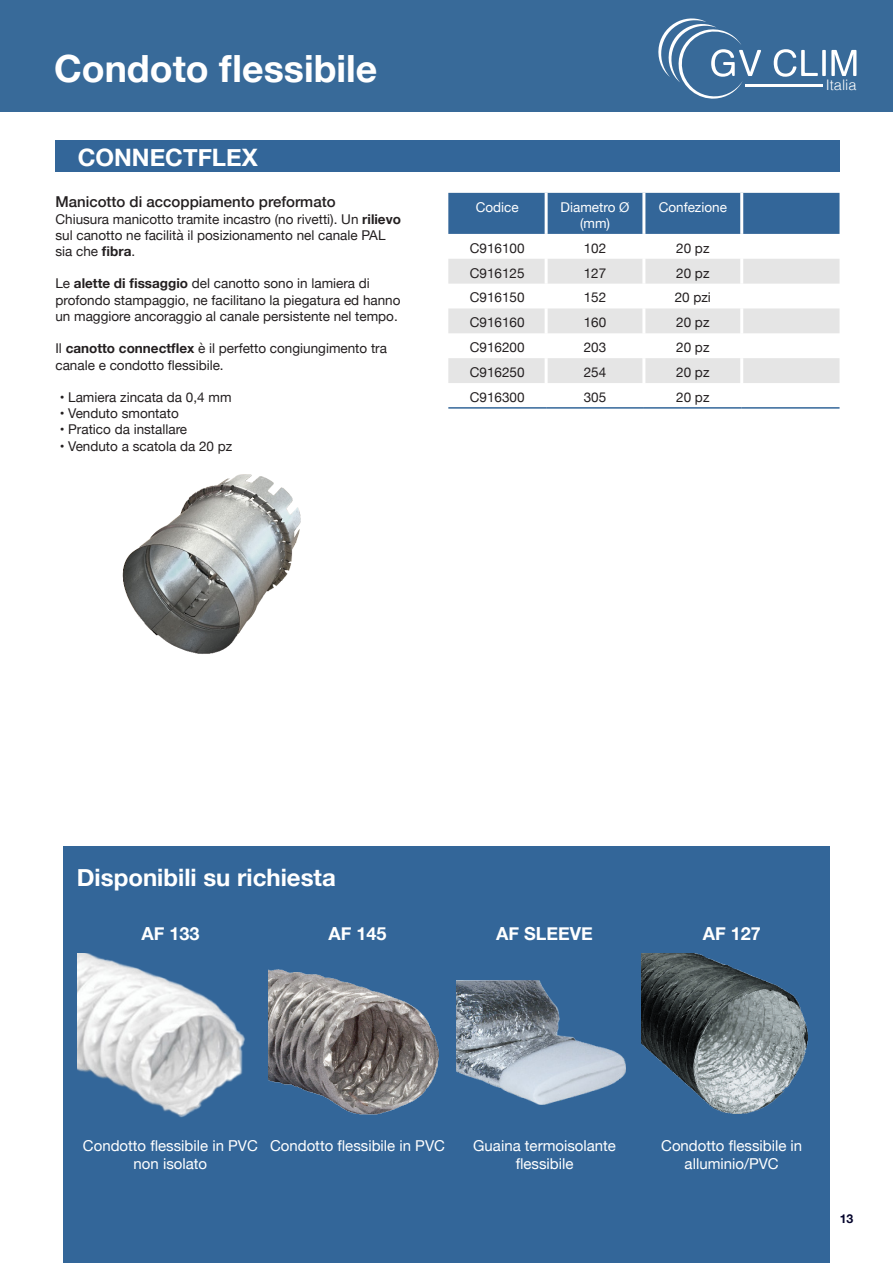
<style>
.page{position:relative;width:893px;height:1263px;background:#fff}
.page>*{position:absolute;margin:0;border:0;box-sizing:border-box;transform-origin:0 0}
.t1{font:700 37.5px "Helvetica Neue";color:#fff}
.t2{font:700 24px "Helvetica Neue";color:#fff}
.TITRE_PRODUIT{font:700 18px "Helvetica Neue";color:#fff}
.Texte_tableau{font:15px/18px "Helvetica Neue";color:#fff;text-align:center}
.t3{font:500 15px "Helvetica Neue";color:#231f20}
.t4{font:300 14.55px "Helvetica";color:#fff}
.Texte_tableau-2{font:13.5px/16.2px "Helvetica Neue";color:#231f20}
.Titre_tableau{font:13.5px/16.2px "Helvetica Neue";color:#fff;text-align:center}
.t5{font:700 12.3px "Helvetica Neue";color:#04042c}
.s1{font-weight:700}
</style>
<div class="page">
<div style="left:0;top:0;width:893px;height:111px;background:#386a99"></div>
<svg style="left:658px;top:18px;width:103px;height:81px"></svg>
<svg style="left:774px;top:49px;width:44px;height:28px"></svg>
<svg style="left:822px;top:50px;width:4px;height:26px"></svg>
<svg style="left:831px;top:50px;width:25px;height:26px"></svg>
<hr style="left:745px;top:85px;width:77px;height:2px;background:#fff">
<div style="left:64px;top:846px;width:766px;height:417px;background:#369"></div>
<img style="left:269px;top:969px;width:170px;height:145px">
<div style="left:55px;top:140px;width:785px;height:32px;background:#369"></div>
<div style="left:448px;top:193px;width:391px;height:41px;background:#369"></div>
<svg style="left:448px;top:259px;width:391px;height:124px;fill:#e5e5e5"></svg>
<hr style="left:545px;top:259px;width:3px;height:25px;background:#fff">
<hr style="left:642px;top:259px;width:3px;height:25px;background:#fff">
<hr style="left:740px;top:259px;width:3px;height:25px;background:#fff">
<hr style="left:545px;top:284px;width:3px;height:24px;background:#fff">
<hr style="left:642px;top:284px;width:3px;height:24px;background:#fff">
<hr style="left:740px;top:284px;width:3px;height:24px;background:#fff">
<hr style="left:545px;top:308px;width:3px;height:25px;background:#fff">
<hr style="left:642px;top:308px;width:3px;height:25px;background:#fff">
<hr style="left:740px;top:308px;width:3px;height:25px;background:#fff">
<hr style="left:545px;top:333px;width:3px;height:25px;background:#fff">
<hr style="left:642px;top:333px;width:3px;height:25px;background:#fff">
<hr style="left:740px;top:333px;width:3px;height:25px;background:#fff">
<hr style="left:545px;top:358px;width:3px;height:25px;background:#fff">
<hr style="left:642px;top:358px;width:3px;height:25px;background:#fff">
<hr style="left:740px;top:358px;width:3px;height:25px;background:#fff">
<hr style="left:545px;top:193px;width:3px;height:41px;background:#fff">
<hr style="left:642px;top:193px;width:3px;height:41px;background:#fff">
<hr style="left:740px;top:193px;width:3px;height:41px;background:#fff">
<hr style="left:448px;top:407px;width:98px;height:2px;background:#369">
<hr style="left:546px;top:407px;width:98px;height:2px;background:#369">
<hr style="left:644px;top:407px;width:98px;height:2px;background:#369">
<hr style="left:742px;top:407px;width:97px;height:2px;background:#369">
<img style="left:122px;top:474px;width:179px;height:180px">
<img style="left:77px;top:953px;width:168px;height:165px">
<img style="left:456px;top:980px;width:169px;height:124px">
<img style="left:641px;top:953px;width:167px;height:161px">
<h1 class="t1" style="left:54px;top:39px;width:325px">Condoto flessibile</h1>
<p class="t2" style="left:78px;top:138px;width:182px">CONNECTFLEX</p>
<p class="t3" style="left:55px;top:190px;width:282px">Manicotto di accoppiamento preformato</p>
<p class="Texte_tableau-2" style="left:55px;top:212px;width:347px">Chiusura manicotto tramite incastro (no rivetti). Un <span class="s1">rilievo </span>sul canotto ne facilità il posizionamento nel canale PAL sia che <span class="s1">fibra</span>.</p>
<p class="Texte_tableau-2" style="left:55px;top:276px;width:347px">Le <span class="s1">alette di fissaggio</span> del canotto sono in lamiera di profondo stampaggio, ne facilitano la piegatura ed hanno un maggiore ancoraggio al canale persistente nel tempo.</p>
<p class="Texte_tableau-2" style="left:55px;top:341px;width:333px">Il <span class="s1">canotto connectflex</span> è il perfetto congiungimento tra canale e condotto flessibile.</p>
<p class="Texte_tableau-2" style="left:60px;top:390px;width:173px">• Lamiera zincata da 0,4 mm</p>
<p class="Texte_tableau-2" style="left:60px;top:406px;width:121px">• Venduto smontato</p>
<p class="Texte_tableau-2" style="left:60px;top:422px;width:129px">• Pratico da installare</p>
<p class="Texte_tableau-2" style="left:60px;top:438px;width:174px">• Venduto a scatola da 20 pz</p>
<p class="Titre_tableau" style="left:476px;top:200px;width:44px">Codice</p>
<p class="Titre_tableau" style="left:561px;top:200px;width:70px">Diametro Ø (mm)</p>
<p class="Titre_tableau" style="left:659px;top:200px;width:70px">Confezione</p>
<p class="Texte_tableau-2" style="left:470px;top:241px;width:56px">C916100</p>
<p class="Texte_tableau-2" style="left:584px;top:241px;width:24px">102</p>
<p class="Texte_tableau-2" style="left:676px;top:241px;width:35px">20 pz</p>
<p class="Texte_tableau-2" style="left:470px;top:265px;width:56px">C916125</p>
<p class="Texte_tableau-2" style="left:584px;top:265px;width:24px">127</p>
<p class="Texte_tableau-2" style="left:676px;top:265px;width:35px">20 pz</p>
<p class="Texte_tableau-2" style="left:470px;top:290px;width:56px">C916150</p>
<p class="Texte_tableau-2" style="left:584px;top:290px;width:24px">152</p>
<p class="Texte_tableau-2" style="left:675px;top:290px;width:38px">20 pzi</p>
<p class="Texte_tableau-2" style="left:470px;top:315px;width:56px">C916160</p>
<p class="Texte_tableau-2" style="left:584px;top:315px;width:24px">160</p>
<p class="Texte_tableau-2" style="left:676px;top:315px;width:35px">20 pz</p>
<p class="Texte_tableau-2" style="left:470px;top:340px;width:56px">C916200</p>
<p class="Texte_tableau-2" style="left:584px;top:340px;width:24px">203</p>
<p class="Texte_tableau-2" style="left:676px;top:340px;width:35px">20 pz</p>
<p class="Texte_tableau-2" style="left:470px;top:365px;width:56px">C916250</p>
<p class="Texte_tableau-2" style="left:584px;top:365px;width:24px">254</p>
<p class="Texte_tableau-2" style="left:676px;top:365px;width:35px">20 pz</p>
<p class="Texte_tableau-2" style="left:470px;top:390px;width:56px">C916300</p>
<p class="Texte_tableau-2" style="left:584px;top:390px;width:24px">305</p>
<p class="Texte_tableau-2" style="left:676px;top:390px;width:35px">20 pz</p>
<p class="t4" style="left:826px;top:72px;width:32px">Italia</p>
<p class="t2" style="left:77px;top:859px;width:260px">Disponibili su richiesta</p>
<p class="TITRE_PRODUIT" style="left:141px;top:919px;width:60px">AF 133</p>
<p class="TITRE_PRODUIT" style="left:328px;top:919px;width:60px">AF 145</p>
<p class="TITRE_PRODUIT" style="left:496px;top:919px;width:98px">AF SLEEVE</p>
<p class="TITRE_PRODUIT" style="left:703px;top:919px;width:60px">AF 127</p>
<p class="Texte_tableau" style="left:83px;top:1137px;width:177px">Condotto flessibile in PVC non isolato</p>
<p class="Texte_tableau" style="left:270px;top:1137px;width:177px">Condotto flessibile in PVC</p>
<p class="Texte_tableau" style="left:473px;top:1137px;width:144px">Guaina termoisolante flessibile</p>
<p class="Texte_tableau" style="left:661px;top:1137px;width:143px">Condotto flessibile in alluminio/PVC</p>
<p class="t5" style="left:840px;top:1209px;width:15px">13</p>
</div>
